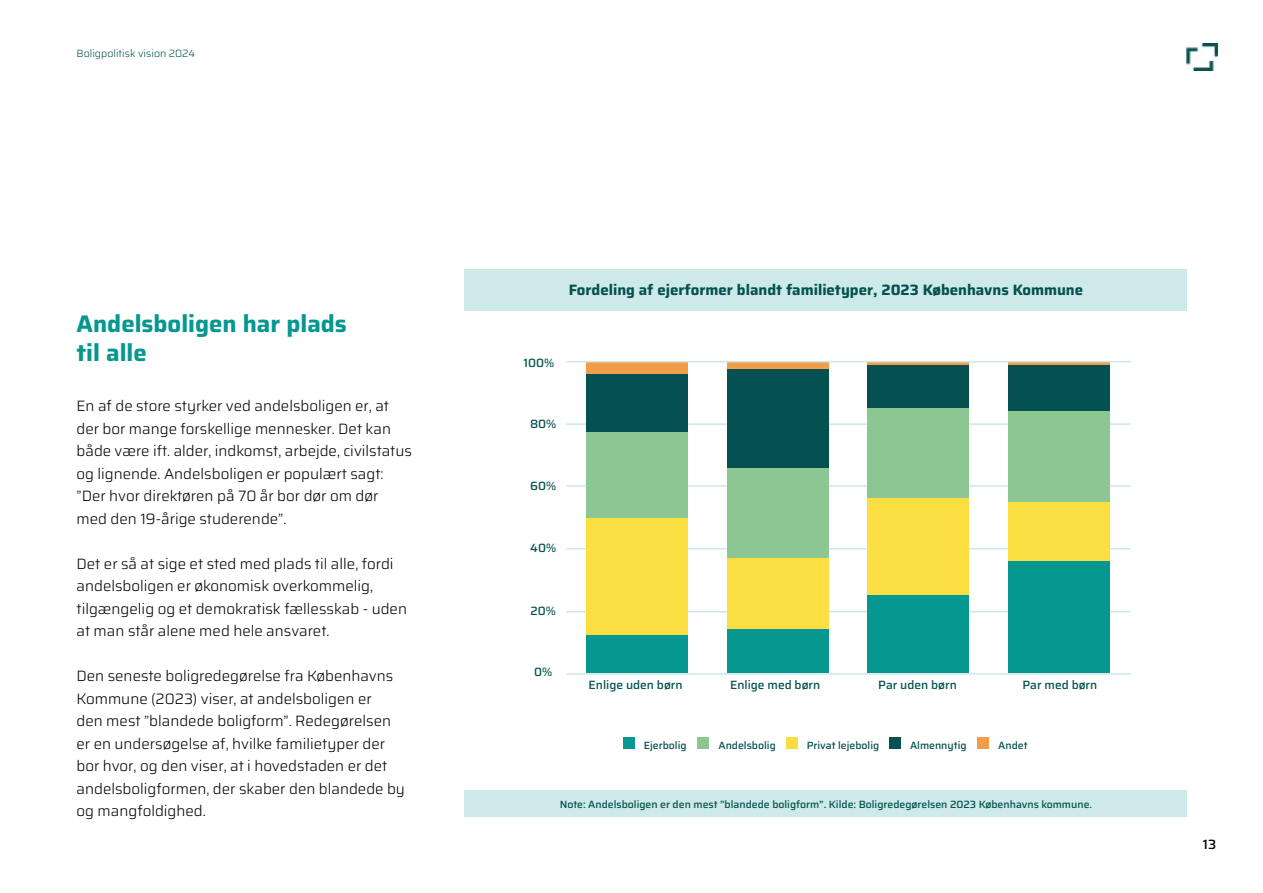
<style>
.page{position:relative;width:1263px;height:893px;background:#fff}
.page>*{position:absolute;margin:0;border:0;box-sizing:border-box;transform-origin:0 0}
.t1{font:700 24px/28.8px "Saira";color:#059790}
.t2{font:300 15px/22.5px "Saira";color:#000}
.t3{font:700 15px "Saira";color:#055151}
.t4{font:500 13.5px "Saira";color:#000}
.t5{font:500 12px "Saira";color:#055151}
.t6{font:500 10.5px "Saira";color:#055151}
.t7{font:300 10.5px "Saira";color:#055151}
</style>
<div class="page">
<img style="left:1186px;top:44px;width:31px;height:27px">
<div style="left:623px;top:738px;width:11px;height:11px;background:#059790"></div>
<div style="left:698px;top:738px;width:11px;height:11px;background:#8cc793"></div>
<div style="left:786px;top:738px;width:11px;height:11px;background:#fbde42"></div>
<div style="left:889px;top:738px;width:12px;height:11px;background:#055151"></div>
<div style="left:977px;top:738px;width:12px;height:11px;background:#f29d4a"></div>
<hr style="left:566px;top:423px;width:564px;height:2px;background:#cde8e8">
<hr style="left:566px;top:485px;width:564px;height:2px;background:#cde8e8">
<hr style="left:566px;top:548px;width:564px;height:1px;background:#cde8e8">
<hr style="left:566px;top:611px;width:564px;height:1px;background:#cde8e8">
<div style="left:586px;top:362px;width:102px;height:12px;background:#f29d4a"></div>
<div style="left:586px;top:374px;width:102px;height:59px;background:#055151"></div>
<div style="left:586px;top:433px;width:102px;height:85px;background:#8cc793"></div>
<div style="left:586px;top:518px;width:102px;height:118px;background:#fbde42"></div>
<div style="left:586px;top:636px;width:102px;height:37px;background:#059790"></div>
<div style="left:727px;top:362px;width:102px;height:7px;background:#f29d4a"></div>
<div style="left:727px;top:369px;width:102px;height:99px;background:#055151"></div>
<div style="left:727px;top:468px;width:102px;height:90px;background:#8cc793"></div>
<div style="left:727px;top:558px;width:102px;height:72px;background:#fbde42"></div>
<div style="left:727px;top:630px;width:102px;height:43px;background:#059790"></div>
<hr style="left:867px;top:362px;width:102px;height:3px;background:#f29d4a">
<div style="left:867px;top:365px;width:102px;height:44px;background:#055151"></div>
<div style="left:867px;top:409px;width:102px;height:90px;background:#8cc793"></div>
<div style="left:867px;top:499px;width:102px;height:97px;background:#fbde42"></div>
<div style="left:867px;top:596px;width:102px;height:77px;background:#059790"></div>
<hr style="left:1008px;top:362px;width:101px;height:3px;background:#f29d4a">
<div style="left:1008px;top:365px;width:101px;height:47px;background:#055151"></div>
<div style="left:1008px;top:412px;width:101px;height:90px;background:#8cc793"></div>
<div style="left:1008px;top:502px;width:101px;height:59px;background:#fbde42"></div>
<div style="left:1008px;top:561px;width:101px;height:112px;background:#059790"></div>
<hr style="left:566px;top:673px;width:564px;height:2px;background:#cde8e8">
<hr style="left:566px;top:361px;width:564px;height:1px;background:#cde8e8">
<div style="left:464px;top:269px;width:723px;height:42px;background:#cdeae9"></div>
<div style="left:464px;top:790px;width:723px;height:26px;background:#cdeae9"></div>
<p class="t7" style="left:77px;top:45px;width:120px">Boligpolitisk vision 2024</p>
<h1 class="t1" style="left:77px;top:308px;width:272px">Andelsboligen har plads til alle</h1>
<p class="t2" style="left:77px;top:394px;width:337px">En af de store styrker ved andelsboligen er, at der bor mange forskellige mennesker. Det kan både være ift. alder, indkomst, arbejde, civilstatus og lignende. Andelsboligen er populært sagt: ”Der hvor direktøren på 70 år bor dør om dør med den 19-årige studerende”.</p>
<p class="t2" style="left:77px;top:552px;width:332px">Det er så at sige et sted med plads til alle, fordi andelsboligen er økonomisk overkommelig, tilgængelig og et demokratisk fællesskab - uden at man står alene med hele ansvaret.</p>
<p class="t2" style="left:77px;top:664px;width:330px">Den seneste boligredegørelse fra Københavns Kommune (2023) viser, at andelsboligen er<br>den mest ”blandede boligform”. Redegørelsen er en undersøgelse af, hvilke familietyper der bor hvor, og den viser, at i hovedstaden er det andelsboligformen, der skaber den blandede by og mangfoldighed.</p>
<p class="t3" style="left:569px;top:278px;width:516px">Fordeling af ejerformer blandt familietyper, 2023 Københavns Kommune</p>
<p class="t5" style="left:523px;top:353px;width:32px">100%</p>
<p class="t5" style="left:530px;top:414px;width:28px">80%</p>
<p class="t5" style="left:530px;top:476px;width:28px">60%</p>
<p class="t5" style="left:530px;top:538px;width:27px">40%</p>
<p class="t5" style="left:530px;top:601px;width:27px">20%</p>
<p class="t5" style="left:534px;top:662px;width:20px">0%</p>
<p class="t5" style="left:589px;top:675px;width:95px">Enlige uden børn</p>
<p class="t5" style="left:730px;top:675px;width:92px">Enlige med børn</p>
<p class="t5" style="left:878px;top:675px;width:80px">Par uden børn</p>
<p class="t5" style="left:1022px;top:675px;width:76px">Par med børn</p>
<p class="t6" style="left:644px;top:737px;width:44px">Ejerbolig</p>
<p class="t6" style="left:718px;top:737px;width:59px">Andelsbolig</p>
<p class="t6" style="left:807px;top:737px;width:74px">Privat lejebolig</p>
<p class="t6" style="left:910px;top:737px;width:58px">Almennytig</p>
<p class="t6" style="left:998px;top:737px;width:31px">Andet</p>
<p class="t6" style="left:560px;top:796px;width:534px">Note: Andelsboligen er den mest ”blandede boligform”. Kilde: Boligredegørelsen 2023 Københavns kommune.</p>
<p class="t4" style="left:1203px;top:833px;width:15px">13</p>
</div>
